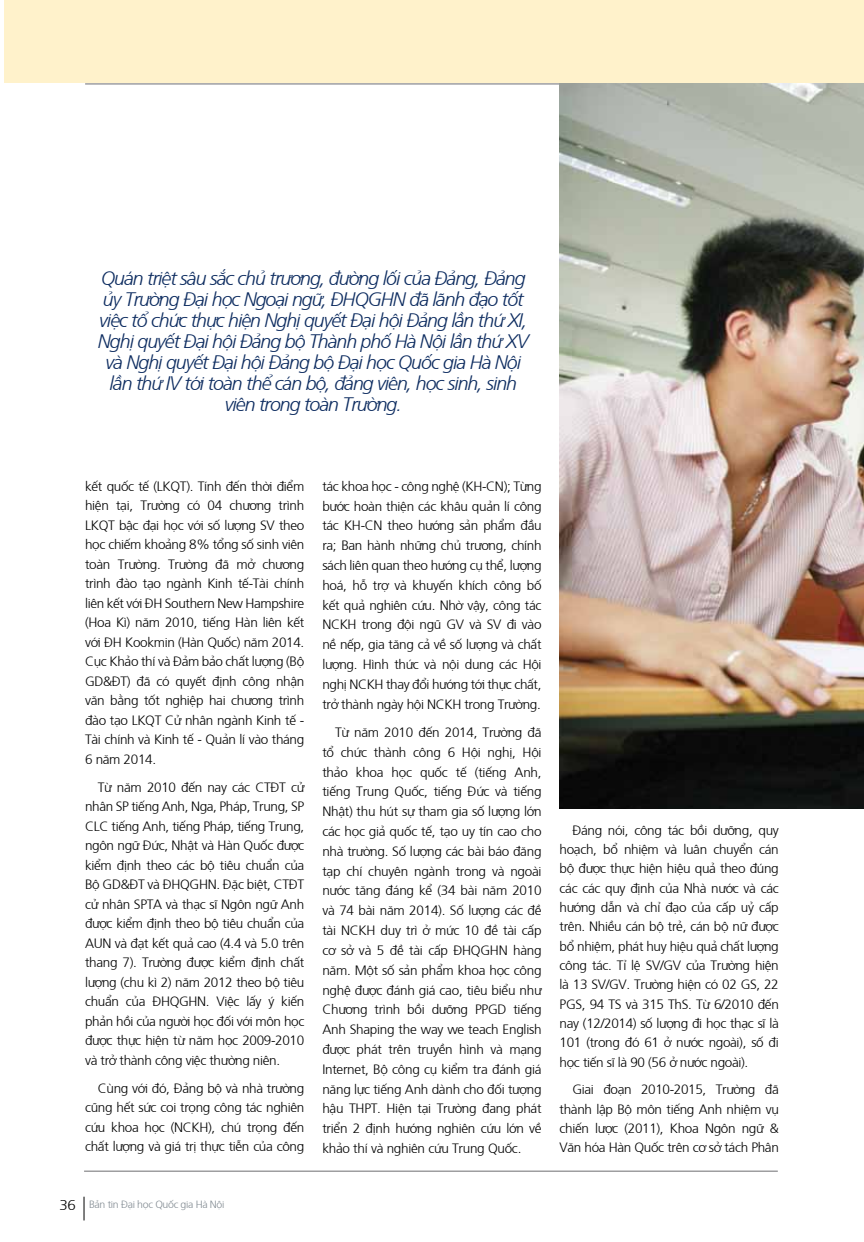
<style>
.page{position:relative;width:864px;height:1242px;background:#fff}
.page>*{position:absolute;margin:0;border:0;box-sizing:border-box;transform-origin:0 0}
.t1{font:italic 300 19.5px/21px "Frutiger";letter-spacing:-.05em;color:#0d2c60;text-align:center}
.t2{font:300 13.5px/19.8px "Frutiger";letter-spacing:-.025em;color:#000;text-align:justify}
.t3{font:300 10.5px "Frutiger";letter-spacing:-.03em;color:#828b92}
.s1{font-size:14.25px;color:#000}
</style>
<div class="page">
<hr style="left:84px;top:1170px;width:693px;height:1px;background:#6d6e71">
<svg style="left:84px;top:1196px;width:1px;height:24px"></svg>
<hr style="left:85px;top:84px;width:693px;height:1px;background:#6d6e71">
<img style="left:559px;top:83px;width:304px;height:725px">
<div style="left:4px;top:0;width:859px;height:83px;background:#fff2cb"></div>
<p class="t1" style="left:98px;top:266px;width:432px">q uán triệt sâu sắc chủ trương, đường lối của Đảng, Đảng ủy Trường Đại học Ngoại ngữ, ĐHQGHN đã lãnh đạo tốt việc tổ chức thực hiện Nghị quyết Đại hội Đảng lần thứ XI, Nghị quyết Đại hội Đảng bộ Thành phố Hà Nội lần thứ XV và Nghị quyết Đại hội Đảng bộ Đại học Quốc gia Hà Nội lần thứ IV tới toàn thể cán bộ, đảng viên, học sinh, sinh viên trong toàn Trường.</p>
<p class="t2" style="left:85px;top:475px;width:221px">kết quốc tế (LKQT). Tính đến thời điểm hiện tại, Trường có 04 chương trình LKQT bậc đại học với số lượng SV theo học chiếm khoảng 8% tổng số sinh viên toàn Trường. Trường đã mở chương trình đào tạo ngành Kinh tế-Tài chính liên kết với ĐH Southern New Hampshire (Hoa Kì) năm 2010, tiếng Hàn liên kết với ĐH Kookmin (Hàn Quốc) năm 2014.<br>Cục Khảo thí và Đảm bảo chất lượng (Bộ GD&amp;ĐT) đã có quyết định công nhận văn bằng tốt nghiệp hai chương trình đào tạo LKQT Cử nhân ngành Kinh tế - Tài chính và Kinh tế - Quản lí vào tháng 6 năm 2014.</p>
<p class="t2" style="left:85px;top:776px;width:221px;text-indent:13px">Từ năm 2010 đến nay các CTĐT cử nhân SP tiếng Anh, Nga, Pháp, Trung, SP CLC tiếng Anh, tiếng Pháp, tiếng Trung, ngôn ngữ Đức, Nhật và Hàn Quốc được kiểm định theo các bộ tiêu chuẩn của Bộ GD&amp;ĐT và ĐHQGHN. Đặc biệt, CTĐT cử nhân SPTA và thạc sĩ Ngôn ngữ Anh được kiểm định theo bộ tiêu chuẩn của AU N và đạt kết quả cao (4.4 và 5.0 trên thang 7). Trường được kiểm định chất lượng (chu kì 2) năm 2012 theo bộ tiêu chuẩn của ĐHQGHN. Việc lấy ý kiến phản hồi của người học đối với môn học được thực hiện từ năm học 2009-2010 và trở thành công việc thường niên.</p>
<p class="t2" style="left:85px;top:1077px;width:220px;text-indent:13px">Cùng với đó, Đảng bộ và nhà trường cũng hết sức coi trọng công tác nghiên cứu khoa học (NCKH), chú trọng đến chất lượng và giá trị thực tiễn của công</p>
<p class="t3" style="left:59px;top:1197px;width:166px"><span class="s1">36</span> Bản tin Đại học Quốc gia Hà Nội</p>
<p class="t2" style="left:322px;top:475px;width:221px">tác khoa học - công nghệ (KH-CN); Từng bước hoàn thiện các khâu quản lí công tác KH-CN theo hướng sản phẩm đầu ra; Ban hành những chủ trương, chính sách liên quan theo hướng cụ thể, lượng hoá, hỗ trợ và khuyến khích công bố kết quả nghiên cứu. Nhờ vậy, công tác NCKH trong đội ngũ GV và SV đi vào nề nếp, gia tăng cả về số lượng và chất lượng. Hình thức và nội dung các Hội nghị NCKH thay đổi hướng tới thực chất, trở thành ngày hội NCKH trong Trường.</p>
<p class="t2" style="left:322px;top:721px;width:221px;text-indent:13px">Từ năm 2010 đến 2014, Trường đã tổ chức thành công 6 Hội nghị, Hội thảo khoa học quốc tế (tiếng Anh, tiếng Trung Quốc, tiếng Đức và tiếng Nhật) thu hút sự tham gia số lượng lớn các học giả quốc tế, tạo uy tín cao cho nhà trường. Số lượng các bài báo đăng tạp chí chuyên ngành trong và ngoài nước tăng đáng kể (34 bài năm 2010 và 74 bài năm 2014). Số lượng các đề tài NCKH duy trì ở mức 10 đề tài cấp cơ sở và 5 đề tài cấp ĐHQGHN hàng năm. Một số sản phẩm khoa học công nghệ được đánh giá cao, tiêu biểu như Chương trình bồi dưỡng PPGD tiếng Anh Shaping the way we teach English được phát trên truyền hình và mạng Internet, Bộ công cụ kiểm tra đánh giá năng lực tiếng Anh dành cho đối tượng hậu THPT. Hiện tại Trường đang phát triển 2 định hướng nghiên cứu lớn về khảo thí và nghiên cứu Trung Quốc.</p>
<p class="t2" style="left:559px;top:819px;width:221px;line-height:19.4px;text-indent:13px">Đáng nói, công tác bồi dưỡng, quy hoạch, bổ nhiệm và luân chuyển cán bộ được thực hiện hiệu quả theo đúng các các quy định của Nhà nước và các hướng dẫn và chỉ đạo của cấp uỷ cấp trên. Nhiều cán bộ trẻ, cán bộ nữ được bổ nhiệm, phát huy hiệu quả chất lượng công tác. Tỉ lệ SV/GV của Trường hiện là 13 SV/GV. Trường hiện có 02 GS, 22<br>PGS, 94 TS và 315 ThS. Từ 6/2010 đến nay (12/2014) số lượng đi học thạc sĩ là 101 (trong đó 61 ở nước ngoài), số đi học tiến sĩ là 90 (56 ở nước ngoài).</p>
<p class="t2" style="left:559px;top:1079px;width:221px;line-height:19.4px;text-indent:13px">Giai đoạn 2010-2015, Trường đã thành lập Bộ môn tiếng Anh nhiệm vụ chiến lược (2011), Khoa Ngôn ngữ &amp; Văn hóa Hàn Quốc trên cơ sở tách Phân</p>
</div>
